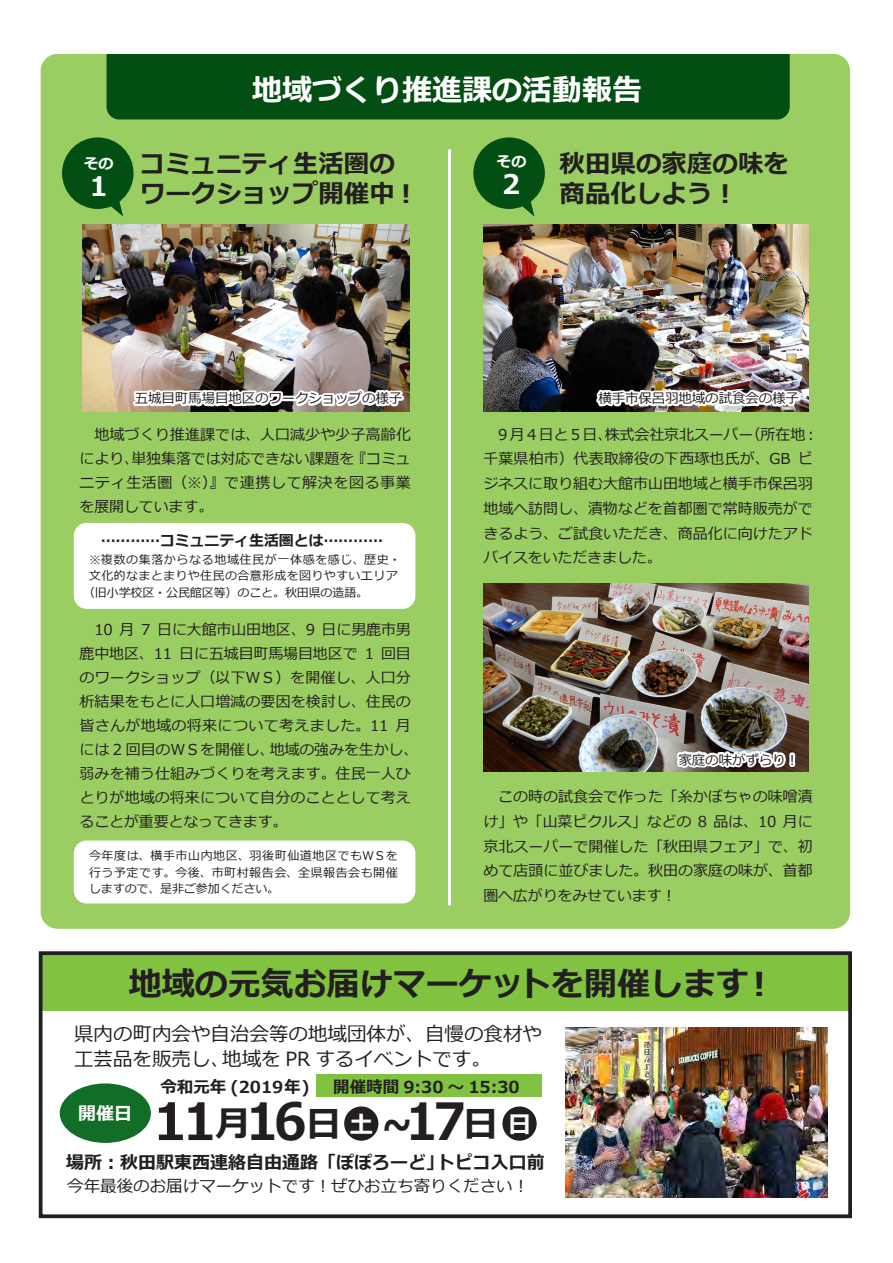
<style>
.page{position:relative;width:893px;height:1263px;background:#fff}
.page>*{position:absolute;margin:0;border:0;box-sizing:border-box;transform-origin:0 0}
.t1{font:700 51.3px "Meiryo";color:#231f20}
.t2{font:700 33px "Meiryo";color:#231f20}
.t3{font:700 30px "Meiryo";color:#fff}
.t4{font:700 27px "Meiryo";color:#fff}
.t5{font:700 25.5px/30px "Meiryo";color:#231f20}
.t6{font:19.5px/25.5px "Meiryo";color:#231f20}
.t7{font:700 18px "Meiryo";color:#231f20}
.t8{font:700 18px "Meiryo";color:#fff}
.t9{font:16.5px "Meiryo";color:#231f20}
.t10{font:700 16.5px "Meiryo";color:#231f20}
.t11{font:15px/24px "Meiryo";color:#231f20;text-align:justify}
.t12{font:700 15px "Meiryo";letter-spacing:-.01em;color:#231f20}
.t13{font:700 15px "Meiryo";color:#fff}
.t14{font:13.5px "Meiryo";letter-spacing:-.01em;color:#231f20}
.t15{font:12px/16.5px "Meiryo";letter-spacing:.03em;color:#231f20;text-align:justify}
.t16{font:12px "Meiryo";letter-spacing:.05em;color:#231f20}
.t17{font:12px "Meiryo";letter-spacing:-.01em;color:#231f20}
.s1{font-size:35.85px}
.s2{font-size:23.85px;color:#fff}
</style>
<div class="page">
<div style="left:41px;top:54px;width:809px;height:875px;background:#9acd62;border-radius:17px"></div>
<div style="left:41px;top:955px;width:809px;height:56px;background:#81c340"></div>
<div style="left:74px;top:523px;width:341px;height:86px;background:#fff;border-radius:13px"></div>
<div style="left:39px;top:951px;width:813px;height:267px;border:4px solid #231f20"></div>
<img style="left:82px;top:225px;width:327px;height:186px">
<div style="left:74px;top:840px;width:341px;height:63px;background:#fff;border-radius:13px"></div>
<img style="left:483px;top:225px;width:326px;height:186px">
<img style="left:483px;top:583px;width:326px;height:188px">
<div style="left:107px;top:0;width:683px;height:119px;background:#034e13;border-radius:13px"></div>
<div style="left:41px;top:0;width:850px;height:54px;background:#fff"></div>
<img style="left:131px;top:331px;width:277px;height:81px">
<img style="left:592px;top:374px;width:213px;height:38px">
<img style="left:673px;top:720px;width:122px;height:52px">
<div style="left:317px;top:1074px;width:225px;height:23px;background:#81c340"></div>
<img style="left:565px;top:1028px;width:263px;height:169px">
<div style="left:502px;top:1106px;width:35px;height:35px;background:#231f20;border-radius:50%"></div>
<div style="left:344px;top:1106px;width:34px;height:35px;background:#231f20;border-radius:50%"></div>
<div style="left:60px;top:1083px;width:91px;height:60px;background:#126d27;border-radius:50%"></div>
<hr style="left:448px;top:149px;width:3px;height:756px;background:#fff">
<div style="left:62px;top:137px;width:72px;height:72px;background:#034e13;border-radius:50%"></div>
<svg style="left:107px;top:198px;width:16px;height:19px"></svg>
<div style="left:473px;top:137px;width:72px;height:72px;background:#034e13;border-radius:50%"></div>
<svg style="left:518px;top:199px;width:16px;height:17px"></svg>
<p class="t13" style="left:84px;top:153px;width:31px">その</p>
<h3 class="t4" style="left:85px;top:167px;width:28px">１</h3>
<h3 class="t3" style="left:252px;top:69px;width:392px">地域づくり推進課の活動報告</h3>
<h3 class="t5" style="left:140px;top:150px;width:273px">コミュニティ生活圏のワークショップ開催中 !</h3>
<p class="t13" style="left:497px;top:151px;width:31px">その</p>
<h3 class="t4" style="left:498px;top:166px;width:28px">２</h3>
<h3 class="t5" style="left:560px;top:150px;width:231px">秋田県の家庭の味を商品化しよう！</h3>
<p class="t14" style="left:135px;top:389px;width:269px">五城目町馬場目地区のワークショップの様子</p>
<p class="t14" style="left:598px;top:389px;width:202px">横手市保呂羽地域の試食会の様子</p>
<p class="t11" style="left:80px;top:423px;width:333px">　地域づくり推進課では、人口減少や少子高齢化により、単独集落では対応できない課題を『コミュニティ生活圏（※）』で連携して解決を図る事業を展開しています。</p>
<p class="t12" style="left:101px;top:530px;width:284px">…………コミュニティ生活圏とは…………</p>
<p class="t16" style="left:89px;top:551px;width:313px">※複数の集落からなる地域住民が一体感を感じ、歴史・</p>
<p class="t15" style="left:89px;top:568px;width:310px">文化的なまとまりや住民の合意形成を図りやすいエリア</p>
<p class="t17" style="left:83px;top:584px;width:287px">（旧小学校区・公民館区等）のこと。秋田県の造語。</p>
<p class="t11" style="left:80px;top:618px;width:340px;text-align:left">　10 月 7 日に大館市山田地区、9 日に男鹿市男鹿中地区、11 日に五城目町馬場目地区で 1 回目のワークショップ（以下ＷＳ）を開催し、人口分析結果をもとに人口増減の要因を検討し、住民の皆さんが地域の将来について考えました。11 月には 2 回目のＷＳを開催し、地域の強みを生かし、弱みを補う仕組みづくりを考えます。住民一人ひとりが地域の将来について自分のこととして考えることが重要となってきます。</p>
<p class="t15" style="left:89px;top:848px;width:310px">今年度は、横手市山内地区、羽後町仙道地区でもＷＳを行う予定です。今後、市町村報告会、全県報告会も開催しますので、是非ご参加ください。</p>
<p class="t11" style="left:483px;top:423px;width:336px;line-height:24.8px;text-align:left">　9 月 4 日と 5 日、株式会社京北スーパー（所在地：千葉県柏市）代表取締役の下西琢也氏が、GB ビジネスに取り組む大館市山田地域と横手市保呂羽地域へ訪問し、漬物などを首都圏で常時販売ができるよう、ご試食いただき、商品化に向けたアドバイスをいただきました。</p>
<p class="t14" style="left:679px;top:750px;width:122px">家庭の味がずらり！</p>
<p class="t11" style="left:483px;top:785px;width:331px;line-height:24.8px">　この時の試食会で作った「糸かぼちゃの味噌漬け」や「山菜ピクルス」などの 8 品は、10 月に京北スーパーで開催した「秋田県フェア」で、初めて店頭に並びました。秋田の家庭の味が、首都圏へ広がりをみせています！</p>
<h2 class="t2" style="left:129px;top:961px;width:648px">地域の元気お届けマーケットを開催します！</h2>
<h3 class="t6" style="left:74px;top:1022px;width:469px">県内の町内会や自治会等の地域団体が、自慢の食材や工芸品を販売し、地域を PR するイベントです。</h3>
<p class="t8" style="left:78px;top:1101px;width:56px">開催日</p>
<p class="t10" style="left:160px;top:1075px;width:151px">令和元年 (2019年)</p>
<p class="t10" style="left:333px;top:1075px;width:188px">開催時間 9:30 ～ 15:30</p>
<h1 class="t1" style="left:152px;top:1086px;width:381px">11<span class="s1">月</span>16<span class="s1">日</span><span class="s2">土</span> <span class="s1">~</span>17<span class="s1">日</span><span class="s2">日</span></h1>
<p class="t7" style="left:66px;top:1150px;width:480px">場所：秋田駅東西連絡自由通路「ぽぽろーど」トピコ入口前</p>
<p class="t9" style="left:67px;top:1175px;width:464px">今年最後のお届けマーケットです！ぜひお立ち寄りください！</p>
</div>
